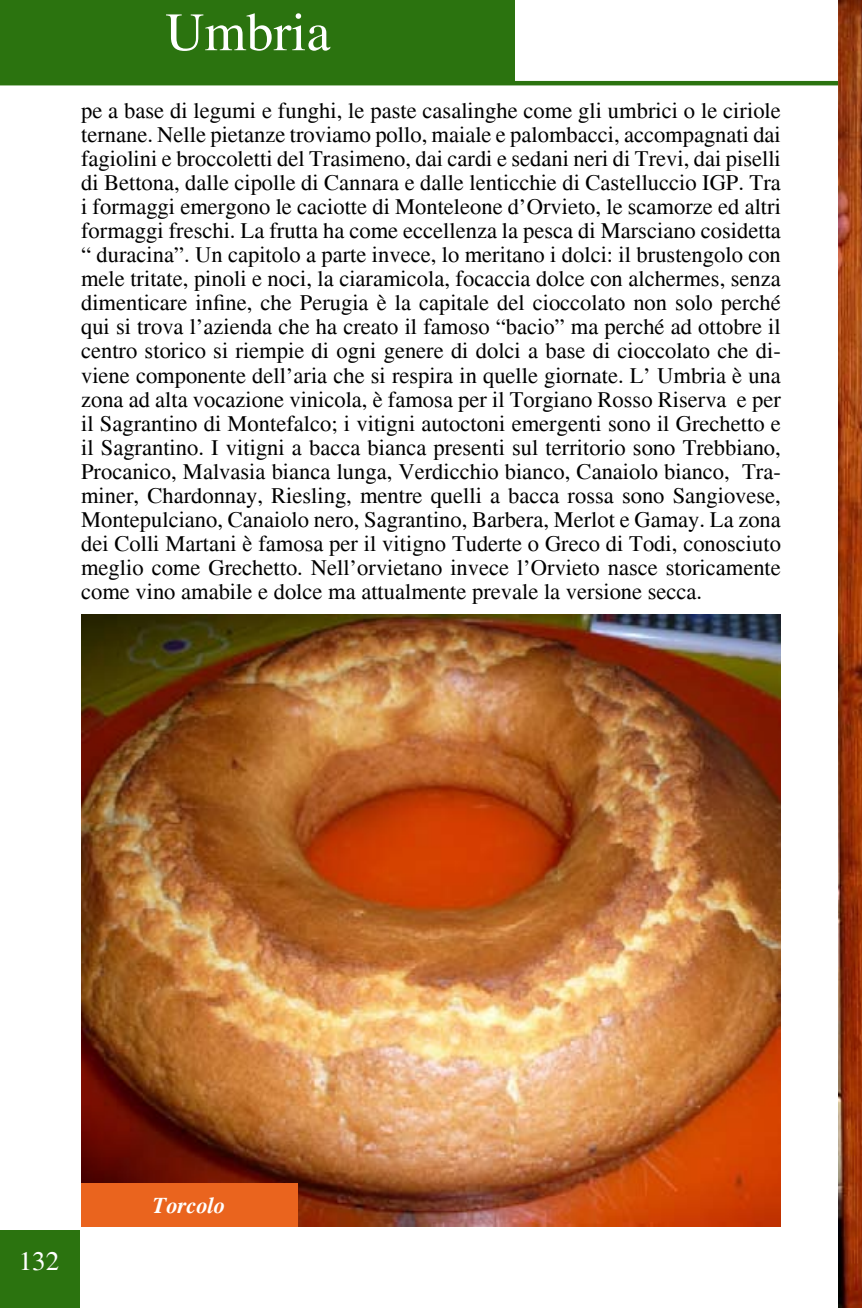
<style>
.page{position:relative;width:862px;height:1308px;background:#fff}
.page>*{position:absolute;margin:0;border:0;box-sizing:border-box;transform-origin:0 0}
.t1{font:54px "Times";color:#fff}
.t2{font:27px "Times";color:#fff}
.t3{font:22.5px/24.1px "Times";color:#000;text-align:justify}
.t4{font:italic 700 22.5px "Times";color:#fff}
</style>
<div class="page">
<div style="left:0;top:1230px;width:79px;height:77px;background:#2b730f"></div>
<div style="left:0;top:0;width:514px;height:82px;background:#2b730f"></div>
<hr style="left:0;top:81px;width:861px;height:4px;background:#2b730f">
<img style="left:837px;top:0;width:24px;height:1307px">
<img style="left:81px;top:614px;width:699px;height:612px">
<div style="left:81px;top:1183px;width:216px;height:43px;background:#ea641e"></div>
<h1 class="t1" style="left:165px;top:2px;width:166px">Umbria</h1>
<p class="t3" style="left:81px;top:98px;width:701px">pe a base di legumi e funghi, le paste casalinghe come gli umbrici o le ciriole ternane. Nelle pietanze troviamo pollo, maiale e palombacci, accompagnati dai fagiolini e broccoletti del Trasimeno, dai cardi e sedani neri di Trevi, dai piselli di Bettona, dalle cipolle di Cannara e dalle lenticchie di Castelluccio IGP. Tra i formaggi emergono le caciotte di Monteleone d’Orvieto, le scamorze ed altri formaggi freschi. La frutta ha come eccellenza la pesca di Marsciano cosidetta “ duracina”. Un capitolo a parte invece, lo meritano i dolci: il brustengolo con mele tritate, pinoli e noci, la ciaramicola, focaccia dolce con alchermes, senza dimenticare infine, che Perugia è la capitale del cioccolato non solo perché qui si trova l’azienda che ha creato il famoso “bacio” ma perché ad ottobre il centro storico si riempie di ogni genere di dolci a base di cioccolato che di&shy;viene componente dell’aria che si respira in quelle giornate. L’ Umbria è una zona ad alta vocazione vinicola, è famosa per il Torgiano Rosso Riserva e per il Sagrantino di Montefalco; i vitigni autoctoni emergenti sono il Grechetto e il Sagrantino. I vitigni a bacca bianca presenti sul territorio sono Trebbiano, Procanico, Malvasia bianca lunga, Verdicchio bianco, Canaiolo bianco, Tra&shy;miner, Chardonnay, Riesling, mentre quelli a bacca rossa sono Sangiovese, Montepulciano, Canaiolo nero, Sagrantino, Barbera, Merlot e Gamay. La zona dei Colli Martani è famosa per il vitigno Tuderte o Greco di Todi, conosciuto meglio come Grechetto. Nell’orvietano invece l’Orvieto nasce storicamente come vino amabile e dolce ma attualmente prevale la versione secca.</p>
<p class="t2" style="left:19px;top:1245px;width:42px">132</p>
<p class="t4" style="left:153px;top:1192px;width:74px">Torcolo</p>
</div>
